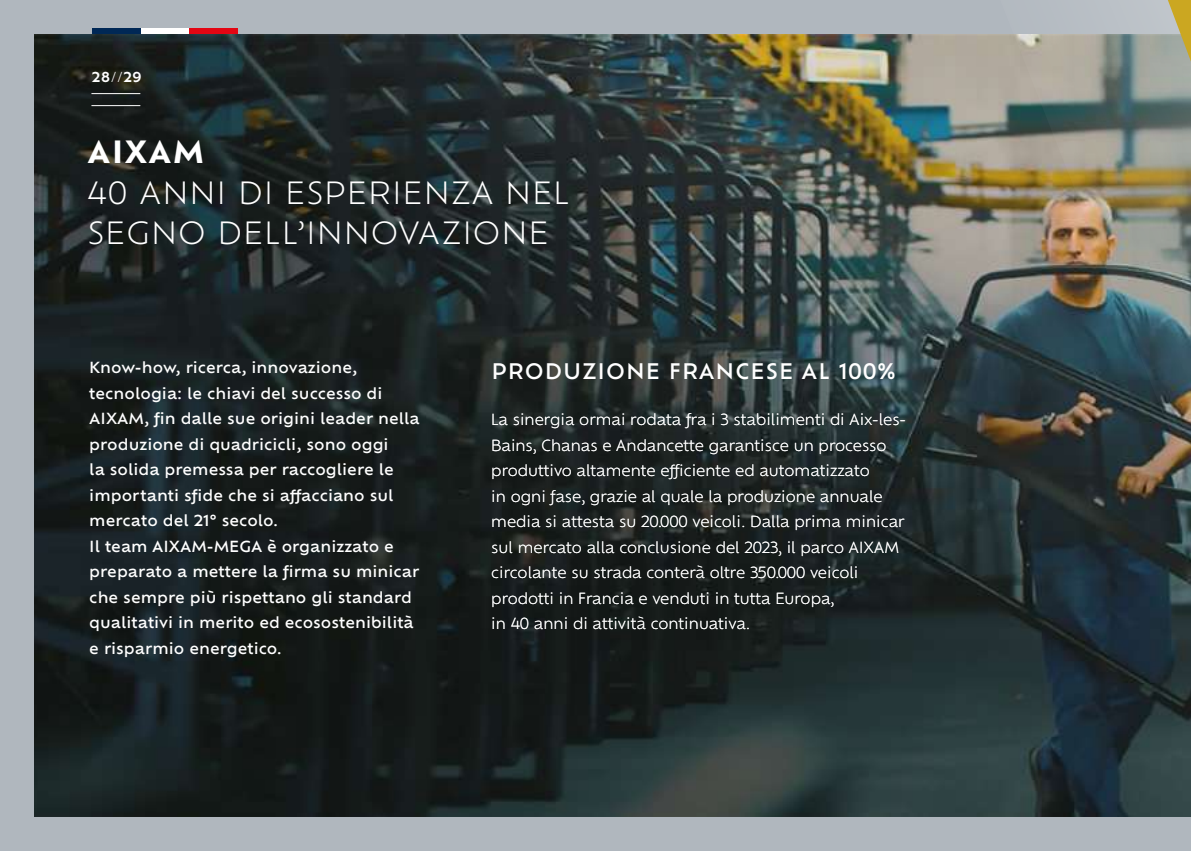
<style>
.page{position:relative;width:1191px;height:851px;background:#fff}
.page>*{position:absolute;margin:0;border:0;box-sizing:border-box;transform-origin:0 0}
.t1{font:300 30px/40.5px "Ofelia Text";letter-spacing:.05em;color:#fff}
.t2{font:700 30px "Ofelia Text";letter-spacing:.05em;color:#fff}
.t3{font:500 21px "Ofelia Text";letter-spacing:.05em;color:#fff}
.t4{font:300 15px/25.5px "Ofelia Text";color:#fff;scale:.95 1}
.t5{font:500 15px/25.5px "Ofelia Text";color:#fff}
.t6{font:600 13.5px "Ofelia Text";color:#fff}
.s1{font-weight:300}
</style>
<div class="page">
<div style="left:0;top:0;width:991px;height:850px;background:#b0b7be"></div>
<img style="left:34px;top:34px;width:957px;height:782px">
<div style="left:93px;top:29px;width:48px;height:5px;background:#002856"></div>
<div style="left:141px;top:29px;width:49px;height:5px;background:#fff"></div>
<div style="left:190px;top:29px;width:48px;height:5px;background:#e30613"></div>
<img style="left:991px;top:0;width:200px;height:850px">
<hr style="left:91px;top:105px;width:49px;height:1px;background:#fff">
<hr style="left:91px;top:93px;width:49px;height:1px;background:#fff">
<svg style="left:1167px;top:0;width:24px;height:62px"></svg>
<p class="t6" style="left:92px;top:67px;width:51px">28<span class="s1">//</span>29</p>
<h1 class="t2" style="left:87px;top:129px;width:118px">AIXAM</h1>
<h1 class="t1" style="left:87px;top:170px;width:484px">40 ANNI DI ESPERIENZA NEL<br>SEGNO DELL’INNOVAZIONE</h1>
<p class="t5" style="left:89px;top:353px;width:332px">Know-how, ricerca, innovazione, tecnologia: le chiavi del successo di AIXAM, fin dalle sue origini leader nella produzione di quadricicli, sono oggi<br>la solida premessa per raccogliere le importanti sfide che si affacciano sul mercato del 21° secolo.<br>Il team AIXAM-MEGA è organizzato e preparato a mettere la firma su minicar che sempre più rispettano gli standard qualitativi in merito ed ecosostenibilità e risparmio energetico.</p>
<h2 class="t3" style="left:491px;top:355px;width:405px">PRODUZIONE FRANCESE AL 100%</h2>
<p class="t4" style="left:491px;top:405px;width:438px">La sinergia ormai rodata fra i 3 stabilimenti di Aix-les-Bains, Chanas e Andancette garantisce un processo produttivo altamente efficiente ed automatizzato<br>in ogni fase, grazie al quale la produzione annuale media si attesta su 20.000 veicoli. Dalla prima minicar sul mercato alla conclusione del 2023, il parco AIXAM circolante su strada conterà oltre 350.000 veicoli prodotti in Francia e venduti in tutta Europa,<br>in 40 anni di attività continuativa.</p>
<p class="t4" style="left:670px;top:456px;width:17px">f</p>
</div>
